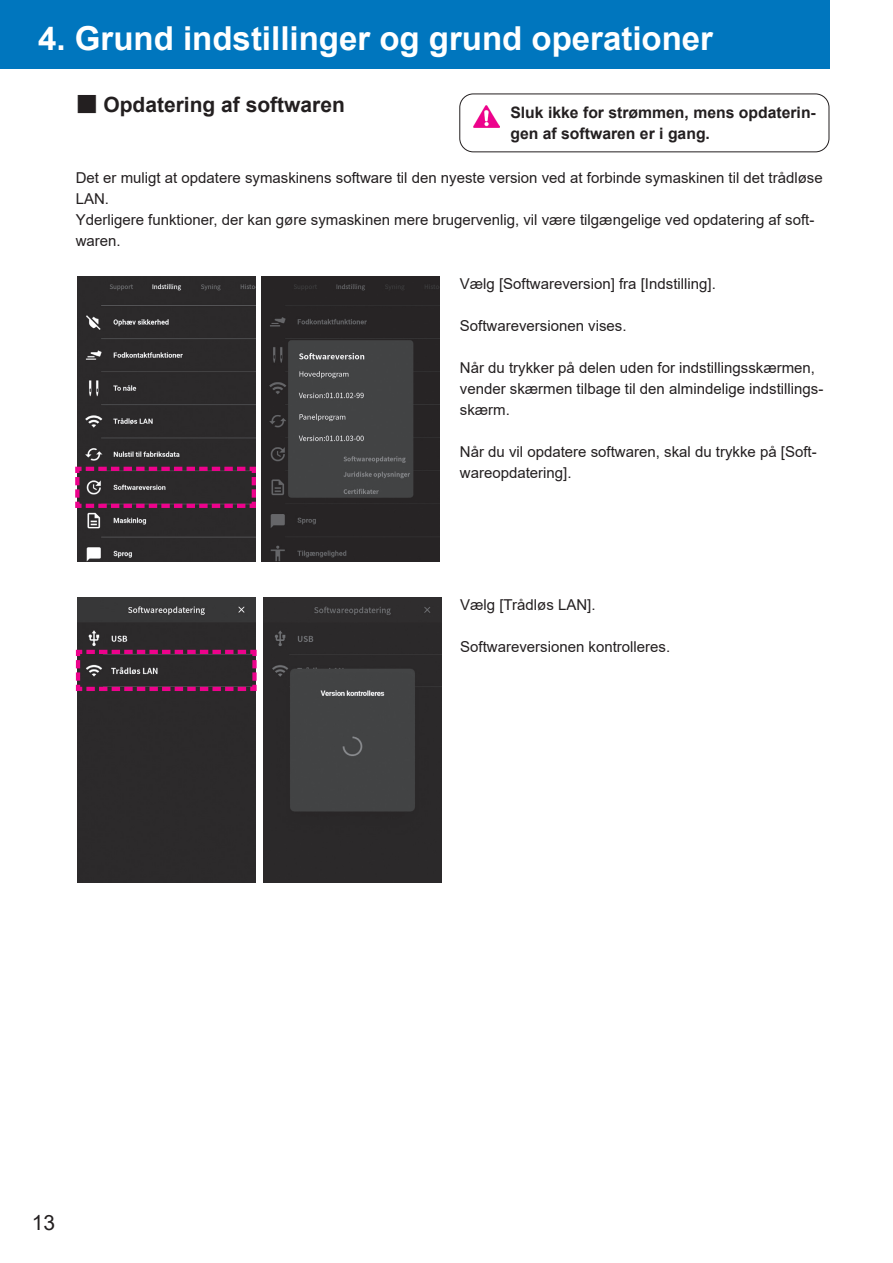
<style>
.page{position:relative;width:893px;height:1263px;background:#fff}
.page>*{position:absolute;margin:0;border:0;box-sizing:border-box;transform-origin:0 0}
.t1{font:700 33px "Arial";color:#fff}
.t2{font:700 21px "Arial";color:#231f20}
.t3{font:21px "Arial";color:#231f20}
.t4{font:700 15.75px/21px "Arial";color:#231f20}
.t5{font:15px/21px "Arial";color:#231f20}
.s1{font-family:"Shin Go Pro";font-weight:500}
</style>
<div class="page">
<div style="left:0;top:0;width:829px;height:68px;background:#0076be"></div>
<div style="left:459px;top:94px;width:370px;height:58px;border:1px solid #231f20;border-radius:14px"></div>
<img style="left:474px;top:105px;width:25px;height:23px">
<img style="left:77px;top:276px;width:178px;height:285px">
<svg style="left:75px;top:465px;width:181px;height:45px;background:#4e293f"></svg>
<img style="left:262px;top:276px;width:178px;height:285px">
<img style="left:264px;top:597px;width:178px;height:285px">
<img style="left:77px;top:597px;width:178px;height:285px">
<svg style="left:75px;top:648px;width:182px;height:45px;background:#4f2b40"></svg>
<h1 class="t1" style="left:38px;top:15px;width:676px">4. Grund indstillinger og grund operationer</h1>
<h2 class="t2" style="left:76px;top:89px;width:270px"><span class="s1">■</span> Opdatering af softwaren</h2>
<p class="t4" style="left:510px;top:102px;width:307px">Sluk ikke for strømmen, mens opdaterin&shy;gen af softwaren er i gang.</p>
<p class="t5" style="left:76px;top:167px;width:748px">Det er muligt at opdatere symaskinens software til den nyeste version ved at forbinde symaskinen til det trådløse LAN.<br>Yderligere funktioner, der kan gøre symaskinen mere brugervenlig, vil være tilgængelige ved opdatering af soft&shy;waren.</p>
<p class="t5" style="left:460px;top:273px;width:257px">Vælg [Softwareversion] fra [Indstilling].</p>
<p class="t5" style="left:460px;top:315px;width:168px">Softwareversionen vises.</p>
<p class="t5" style="left:460px;top:357px;width:365px">Når du trykker på delen uden for indstillingsskærmen, vender skærmen tilbage til den almindelige indstillings&shy;skærm.</p>
<p class="t5" style="left:460px;top:441px;width:358px">Når du vil opdatere softwaren, skal du trykke på [Soft&shy;wareopdatering].</p>
<h2 class="t3" style="left:32px;top:1208px;width:25px">13</h2>
<p class="t5" style="left:460px;top:594px;width:137px">Vælg [Trådløs LAN].</p>
<p class="t5" style="left:460px;top:636px;width:212px">Softwareversionen kontrolleres.</p>
</div>
